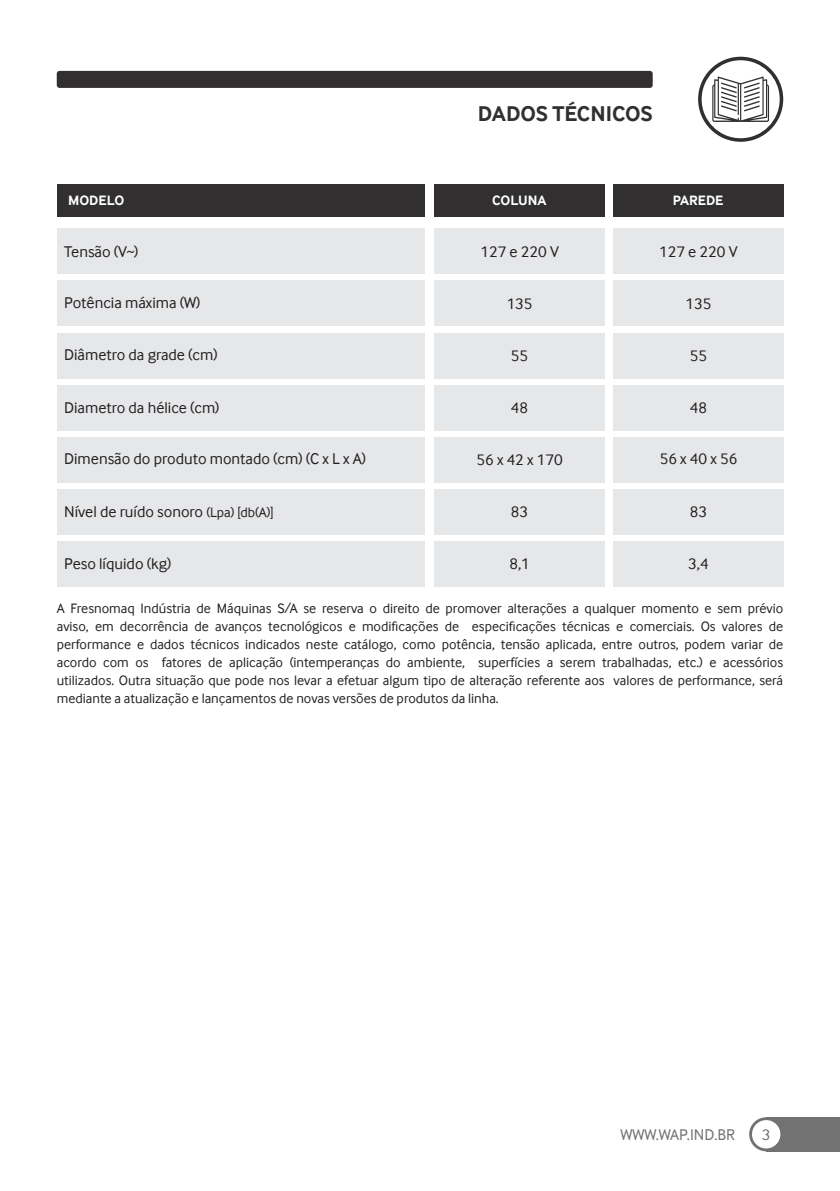
<style>
.page{position:relative;width:840px;height:1191px;background:#fff}
.page>*{position:absolute;margin:0;border:0;box-sizing:border-box;transform-origin:0 0}
.t1{font:700 22px "Inter Face";color:#312f30}
.t2{font:16px "Inter Face";color:#231f20}
.t3{font:16px "Inter Face";color:#717271}
.t4{font:14px/18px "Inter Face";color:#231f20;text-align:justify}
.t5{font:700 14px "Inter Face";color:#fff}
.s1{font-size:14px}
</style>
<div class="page">
<div style="left:765px;top:1117px;width:74px;height:34px;background:#717271"></div>
<svg style="left:748px;top:1117px;width:34px;height:34px"></svg>
<div style="left:751px;top:1120px;width:29px;height:28px;background:#fff;border-radius:50%"></div>
<div style="left:57px;top:71px;width:595px;height:17px;background:#312f30;border-radius:3px"></div>
<svg style="left:697px;top:57px;width:85px;height:85px"></svg>
<div style="left:701px;top:60px;width:78px;height:78px;background:#fff;border-radius:50%"></div>
<svg style="left:712px;top:77px;width:56px;height:45px"></svg>
<div style="left:57px;top:184px;width:367px;height:32px;background:#312f30"></div>
<div style="left:434px;top:184px;width:170px;height:32px;background:#312f30"></div>
<div style="left:612px;top:184px;width:170px;height:32px;background:#312f30"></div>
<div style="left:57px;top:229px;width:367px;height:45px;background:#e6e7e9"></div>
<div style="left:57px;top:281px;width:367px;height:45px;background:#e6e7e9"></div>
<div style="left:57px;top:333px;width:367px;height:45px;background:#e6e7e9"></div>
<div style="left:57px;top:437px;width:367px;height:45px;background:#e6e7e9"></div>
<div style="left:57px;top:385px;width:367px;height:45px;background:#e6e7e9"></div>
<div style="left:57px;top:489px;width:367px;height:45px;background:#e6e7e9"></div>
<div style="left:57px;top:541px;width:367px;height:46px;background:#e6e7e9"></div>
<div style="left:612px;top:229px;width:170px;height:45px;background:#e6e7e9"></div>
<div style="left:434px;top:229px;width:170px;height:45px;background:#e6e7e9"></div>
<div style="left:612px;top:281px;width:170px;height:45px;background:#e6e7e9"></div>
<div style="left:434px;top:281px;width:170px;height:45px;background:#e6e7e9"></div>
<div style="left:612px;top:333px;width:170px;height:45px;background:#e6e7e9"></div>
<div style="left:434px;top:333px;width:170px;height:45px;background:#e6e7e9"></div>
<div style="left:612px;top:437px;width:170px;height:45px;background:#e6e7e9"></div>
<div style="left:434px;top:437px;width:170px;height:45px;background:#e6e7e9"></div>
<div style="left:612px;top:385px;width:170px;height:45px;background:#e6e7e9"></div>
<div style="left:434px;top:385px;width:170px;height:45px;background:#e6e7e9"></div>
<div style="left:612px;top:489px;width:170px;height:45px;background:#e6e7e9"></div>
<div style="left:434px;top:489px;width:170px;height:45px;background:#e6e7e9"></div>
<div style="left:612px;top:541px;width:170px;height:46px;background:#e6e7e9"></div>
<div style="left:434px;top:541px;width:170px;height:46px;background:#e6e7e9"></div>
<h1 class="t1" style="left:477px;top:100px;width:176px">DADOS TÉCNICOS</h1>
<p class="t5" style="left:68px;top:192px;width:58px">MODELO</p>
<p class="t5" style="left:492px;top:192px;width:56px">COLUNA</p>
<p class="t5" style="left:672px;top:192px;width:52px">PAREDE</p>
<p class="t2" style="left:64px;top:242px;width:76px">Tensão (V~)</p>
<p class="t2" style="left:64px;top:294px;width:137px">Potência máxima (W)</p>
<p class="t2" style="left:64px;top:346px;width:155px">Diâmetro da grade (cm)</p>
<p class="t2" style="left:480px;top:242px;width:80px">127 e 220 V</p>
<p class="t2" style="left:658px;top:242px;width:80px">127 e 220 V</p>
<p class="t2" style="left:502px;top:242px;width:36px">1500</p>
<p class="t2" style="left:680px;top:242px;width:36px">1500</p>
<p class="t4" style="left:504px;top:293px;width:32px">1650</p>
<p class="t4" style="left:682px;top:293px;width:32px">1650</p>
<p class="t2" style="left:506px;top:294px;width:27px">135</p>
<p class="t2" style="left:685px;top:294px;width:27px">135</p>
<p class="t4" style="left:508px;top:345px;width:24px">420</p>
<p class="t4" style="left:686px;top:345px;width:24px">420</p>
<p class="t2" style="left:510px;top:346px;width:19px">55</p>
<p class="t2" style="left:689px;top:346px;width:19px">55</p>
<p class="t2" style="left:64px;top:398px;width:157px">Diametro da hélice (cm)</p>
<p class="t2" style="left:64px;top:450px;width:303px">Dimensão do produto montado (cm) (C x L x A)</p>
<p class="t4" style="left:515px;top:398px;width:9px">2</p>
<p class="t4" style="left:694px;top:398px;width:9px">2</p>
<p class="t2" style="left:510px;top:399px;width:19px">48</p>
<p class="t2" style="left:689px;top:399px;width:19px">48</p>
<p class="t2" style="left:476px;top:451px;width:88px">56 x 42 x 170</p>
<p class="t2" style="left:659px;top:450px;width:79px">56 x 40 x 56</p>
<p class="t4" style="left:501px;top:449px;width:37px">75 ± 3</p>
<p class="t4" style="left:680px;top:449px;width:37px">75 ± 3</p>
<p class="t2" style="left:64px;top:503px;width:211px">Nível de ruído sonoro <span class="s1">(Lpa) [db(A)]</span></p>
<p class="t2" style="left:64px;top:555px;width:108px">Peso líquido (kg)</p>
<p class="t4" style="left:515px;top:502px;width:9px">2</p>
<p class="t4" style="left:694px;top:502px;width:9px">2</p>
<p class="t2" style="left:510px;top:503px;width:19px">83</p>
<p class="t2" style="left:689px;top:503px;width:19px">83</p>
<p class="t4" style="left:506px;top:554px;width:27px">15,2</p>
<p class="t4" style="left:685px;top:554px;width:27px">15,2</p>
<p class="t4" style="left:57px;top:599px;width:727px">A Fresnomaq Indústria de Máquinas S/A se reserva o direito de promover alterações a qualquer momento e sem prévio aviso, em decorrência de avanços tecnológicos e modificações de especificações técnicas e comerciais. Os valores de performance e dados técnicos indicados neste catálogo, como potência, tensão aplicada, entre outros, podem variar de acordo com os fatores de aplicação (intemperanças do ambiente, superfícies a serem trabalhadas, etc.) e acessórios utilizados. Outra situação que pode nos levar a efetuar algum tipo de alteração referente aos valores de performance, será mediante a atualização e lançamentos de novas versões de produtos da linha.</p>
<p class="t2" style="left:509px;top:555px;width:22px">8,1</p>
<p class="t2" style="left:687px;top:555px;width:22px">3,4</p>
<p class="t3" style="left:620px;top:1125px;width:116px">WWW.WAP.IND.BR</p>
<p class="t3" style="left:761px;top:1125px;width:10px">3</p>
</div>
